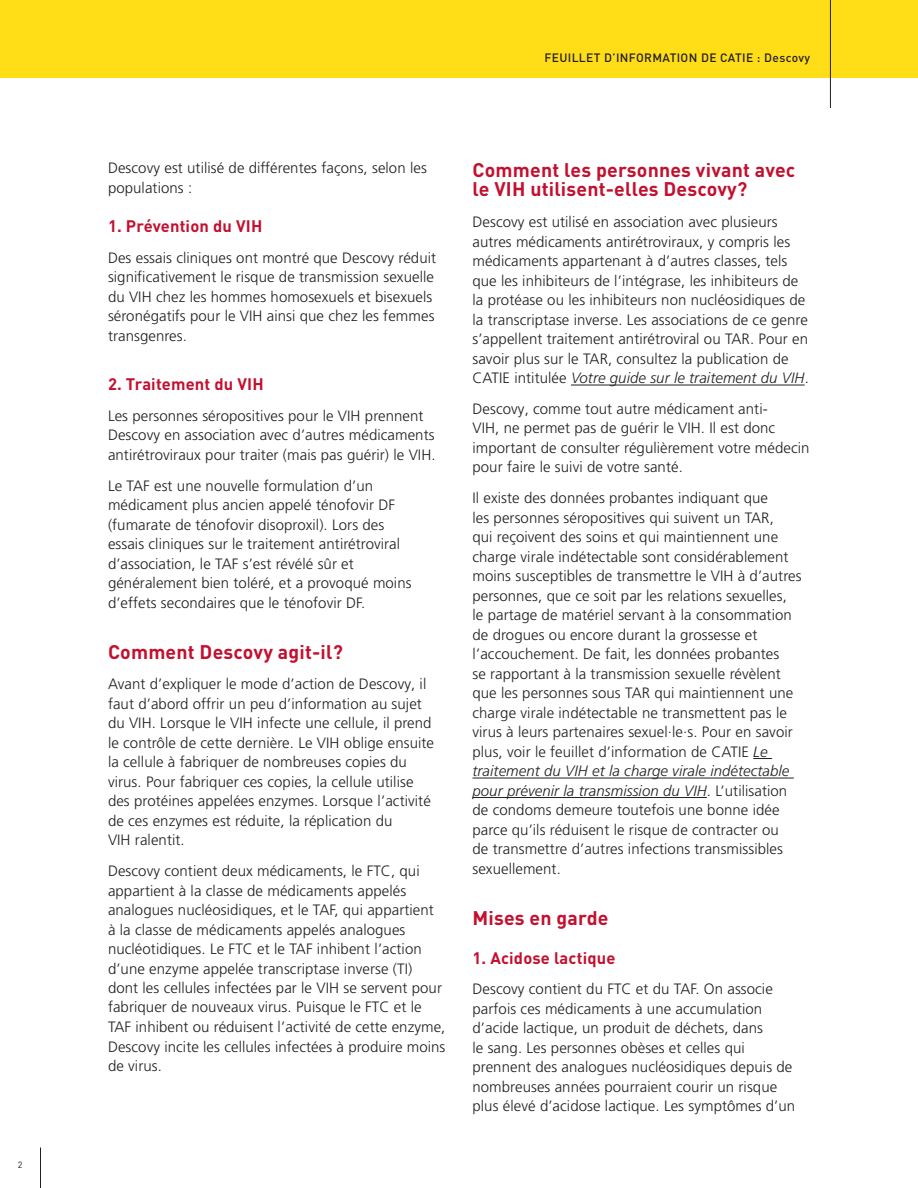
<style>
.page{position:relative;width:918px;height:1188px;background:#fff}
.page>*{position:absolute;margin:0;border:0;box-sizing:border-box;transform-origin:0 0}
.t1{font:700 19.5px/19.5px "DINOT";letter-spacing:.01em;color:#c3102f}
.t2{font:700 16.5px "DINOT";letter-spacing:.01em;color:#c3102f}
.t3{font:300 15px/19.5px "Frutiger LT Pro";letter-spacing:.005em;color:#231f20}
.t4{font:500 12px "DINOT";letter-spacing:.03em;color:#231f20}
.t5{font:9px "DINOT";color:#231f20}
.s1{font-style:italic}
</style>
<div class="page">
<hr style="left:40px;top:1148px;width:1px;height:40px;background:#231f20">
<div style="left:0;top:0;width:918px;height:78px;background:#ffdd17"></div>
<hr style="left:830px;top:0;width:1px;height:108px;background:#231f20">
<hr style="left:571px;top:385px;width:234px;height:1px;background:#231f20">
<svg style="left:753px;top:758px;width:19px;height:1px"></svg>
<hr style="left:472px;top:778px;width:322px;height:1px;background:#231f20">
<hr style="left:472px;top:797px;width:235px;height:1px;background:#231f20">
<p class="t5" style="left:18px;top:1158px;width:6px">2</p>
<p class="t4" style="left:544px;top:50px;width:267px">FEUILLET D’INFORMATION DE CATIE : Descovy</p>
<p class="t3" style="left:108px;top:158px;width:320px">Descovy est utilisé de différentes façons, selon les populations :</p>
<p class="t2" style="left:108px;top:213px;width:156px">1. Prévention du VIH</p>
<p class="t3" style="left:108px;top:248px;width:330px">Des essais cliniques ont montré que Descovy réduit significativement le risque de transmission sexuelle du VIH chez les hommes homosexuels et bisexuels séronégatifs pour le VIH ainsi que chez les femmes transgenres.</p>
<p class="t2" style="left:108px;top:371px;width:157px">2. Traitement du VIH</p>
<p class="t3" style="left:108px;top:406px;width:329px">Les personnes séropositives pour le VIH prennent<br>Descovy en association avec d’autres médicaments antirétroviraux pour traiter (mais pas guérir) le VIH.</p>
<p class="t3" style="left:108px;top:476px;width:305px">Le TAF est une nouvelle formulation d’un médicament plus ancien appelé ténofovir DF (fumarate de ténofovir disoproxil). Lors des essais cliniques sur le traitement antirétroviral d’association, le TAF s’est révélé sûr et généralement bien toléré, et a provoqué moins d’effets secondaires que le ténofovir DF.</p>
<h1 class="t1" style="left:108px;top:640px;width:236px">Comment Descovy agit-il?</h1>
<p class="t3" style="left:108px;top:674px;width:328px">Avant d’expliquer le mode d’action de Descovy, il faut d’abord offrir un peu d’information au sujet du VIH. Lorsque le VIH infecte une cellule, il prend le contrôle de cette dernière. Le VIH oblige ensuite la cellule à fabriquer de nombreuses copies du virus. Pour fabriquer ces copies, la cellule utilise des protéines appelées enzymes. Lorsque l’activité de ces enzymes est réduite, la réplication du<br>VIH ralentit.</p>
<p class="t3" style="left:108px;top:861px;width:339px">Descovy contient deux médicaments, le FTC, qui appartient à la classe de médicaments appelés analogues nucléosidiques, et le TAF, qui appartient<br>à la classe de médicaments appelés analogues nucléotidiques. Le FTC et le TAF inhibent l’action d’une enzyme appelée transcriptase inverse (TI) dont les cellules infectées par le VIH se servent pour fabriquer de nouveaux virus. Puisque le FTC et le TAF inhibent ou réduisent l’activité de cette enzyme, Descovy incite les cellules infectées à produire moins de virus.</p>
<h1 class="t1" style="left:472px;top:158px;width:324px">Comment les personnes vivant avec le VIH utilisent-elles Descovy?</h1>
<p class="t3" style="left:472px;top:212px;width:338px">Descovy est utilisé en association avec plusieurs autres médicaments antirétroviraux, y compris les médicaments appartenant à d’autres classes, tels que les inhibiteurs de l’intégrase, les inhibiteurs de la protéase ou les inhibiteurs non nucléosidiques de la transcriptase inverse. Les associations de ce genre s’appellent traitement antirétroviral ou TAR. Pour en savoir plus sur le TAR, consultez la publication de CATIE intitulée <span class="s1">Votre guide sur le traitement du VIH</span>.</p>
<p class="t3" style="left:472px;top:399px;width:339px">Descovy, comme tout autre médicament anti-<br>VIH, ne permet pas de guérir le VIH. Il est donc important de consulter régulièrement votre médecin pour faire le suivi de votre santé.</p>
<p class="t3" style="left:472px;top:488px;width:331px">Il existe des données probantes indiquant que<br>les personnes séropositives qui suivent un TAR,<br>qui reçoivent des soins et qui maintiennent une charge virale indétectable sont considérablement moins susceptibles de transmettre le VIH à d’autres personnes, que ce soit par les relations sexuelles,<br>le partage de matériel servant à la consommation de drogues ou encore durant la grossesse et l’accouchement. De fait, les données probantes<br>se rapportant à la transmission sexuelle révèlent que les personnes sous TAR qui maintiennent une charge virale indétectable ne transmettent pas le virus à leurs partenaires sexuel·le·s. Pour en savoir plus, voir le feuillet d’information de CATIE <span class="s1">Le traitement du VIH et la charge virale indétectable pour prévenir la transmission du VIH</span>. L’utilisation de condoms demeure toutefois une bonne idée parce qu’ils réduisent le risque de contracter ou<br>de transmettre d’autres infections transmissibles sexuellement.</p>
<h1 class="t1" style="left:472px;top:906px;width:137px">Mises en garde</h1>
<p class="t2" style="left:472px;top:945px;width:145px">1. Acidose lactique</p>
<p class="t3" style="left:472px;top:980px;width:324px">Descovy contient du FTC et du TAF. On associe parfois ces médicaments à une accumulation d’acide lactique, un produit de déchets, dans<br>le sang. Les personnes obèses et celles qui prennent des analogues nucléosidiques depuis de nombreuses années pourraient courir un risque plus élevé d’acidose lactique. Les symptômes d’un</p>
</div>
